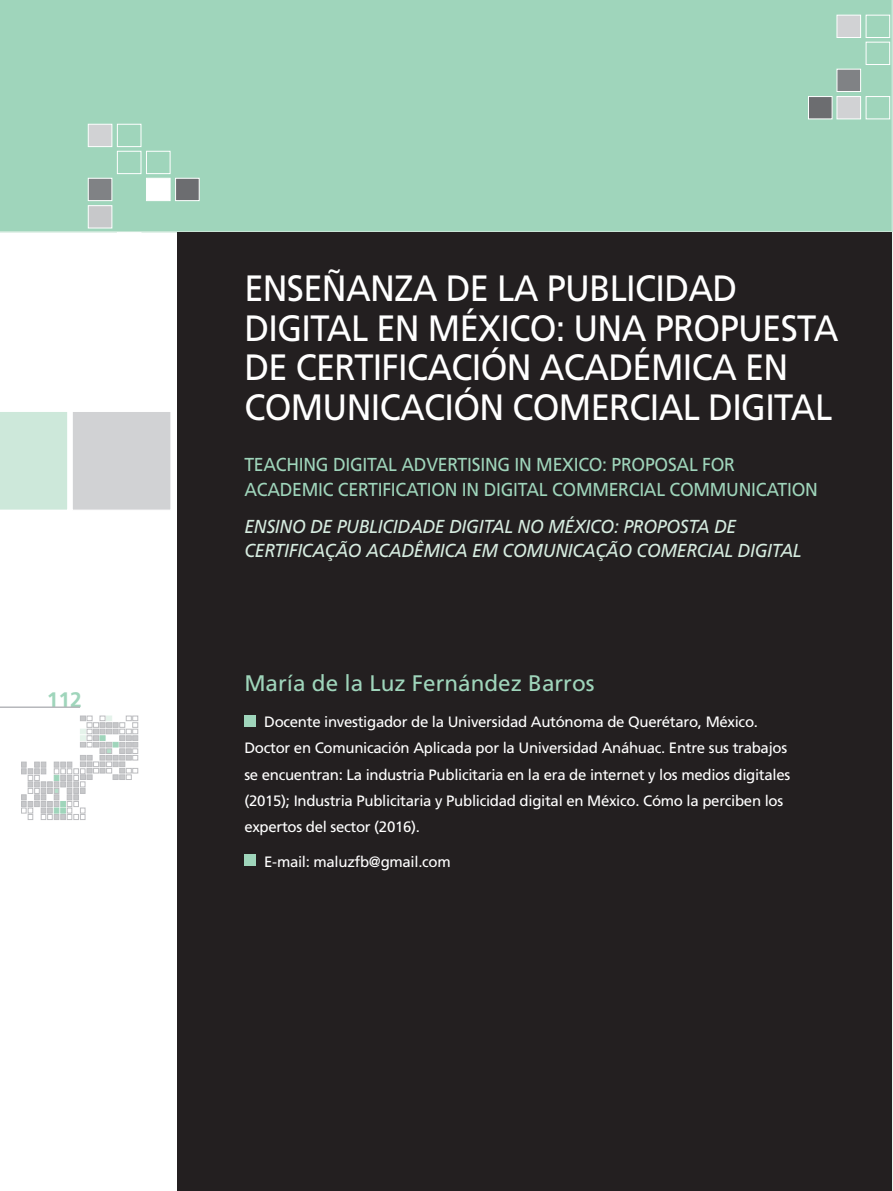
<style>
.page{position:relative;width:893px;height:1191px;background:#fff}
.page>*{position:absolute;margin:0;border:0;box-sizing:border-box;transform-origin:0 0}
.t1{font:36.6px/39.5px "Frutiger";letter-spacing:-.02em;color:#fff;scale:.94 1}
.t2{font:22.5px "Frutiger";color:#9fd5bb}
.t3{font:700 21px "Frutiger";color:#9fd5bb}
.t4{font:18.75px/24.5px "Frutiger";letter-spacing:-.015em;color:#9fd5bb;scale:.94 1}
.t5{font:italic 18.75px/24.5px "Frutiger";letter-spacing:-.015em;color:#d6ece0;scale:.94 1}
.t6{font:15px/26.2px "Frutiger";letter-spacing:-.02em;color:#fff}
</style>
<div class="page">
<svg style="left:21px;top:716px;width:117px;height:103px"></svg>
<hr style="left:0;top:707px;width:80px;height:1px;background:#b2b3b7">
<div style="left:0;top:0;width:893px;height:232px;background:#9fd5bb"></div>
<div style="left:88px;top:178px;width:24px;height:23px;background:#808285;border:1px solid #fff"></div>
<div style="left:146px;top:178px;width:24px;height:23px;background:#fff"></div>
<div style="left:175px;top:178px;width:24px;height:23px;background:#6c6d70;border:1px solid #fff"></div>
<div style="left:117px;top:151px;width:24px;height:23px;border:1px solid #fff"></div>
<div style="left:146px;top:151px;width:24px;height:23px;border:1px solid #fff"></div>
<div style="left:88px;top:124px;width:24px;height:23px;background:#d1d2d4;border:1px solid #fff"></div>
<div style="left:117px;top:124px;width:24px;height:23px;border:1px solid #fff"></div>
<div style="left:88px;top:205px;width:24px;height:23px;background:#c7c8ca;border:1px solid #fff"></div>
<div style="left:837px;top:69px;width:24px;height:23px;background:#808285;border:1px solid #fff"></div>
<div style="left:866px;top:42px;width:24px;height:23px;border:1px solid #fff"></div>
<div style="left:837px;top:15px;width:24px;height:23px;background:#d1d2d4;border:1px solid #fff"></div>
<div style="left:866px;top:15px;width:24px;height:23px;border:1px solid #fff"></div>
<div style="left:837px;top:96px;width:24px;height:23px;background:#d1d2d4;border:1px solid #fff"></div>
<div style="left:866px;top:96px;width:24px;height:23px;border:1px solid #fff"></div>
<div style="left:808px;top:96px;width:24px;height:23px;background:#6c6d70;border:1px solid #fff"></div>
<div style="left:177px;top:232px;width:716px;height:959px;background:#231f20"></div>
<div style="left:72px;top:411px;width:99px;height:99px;background:#d1d2d4;border:1px solid #fff"></div>
<div style="left:0;top:412px;width:67px;height:98px;background:#cde8da"></div>
<div style="left:244px;top:715px;width:12px;height:11px;background:#9fd5bb"></div>
<div style="left:244px;top:854px;width:12px;height:12px;background:#9fd5bb"></div>
<h3 class="t3" style="left:47px;top:687px;width:37px">112</h3>
<h1 class="t1" style="left:244px;top:269px;width:634px">ENSEÑANZA DE LA PUBLICIDAD<br>DIGITAL EN MÉXICO: UNA PROPUESTA<br>DE CERTIFICACIÓN ACADÉMICA EN<br>COMUNICACIÓN COMERCIAL DIGITAL</h1>
<p class="t4" style="left:244px;top:452px;width:612px">TEACHING DIGITAL ADVERTISING IN MEXICO: PROPOSAL FOR<br>ACADEMIC CERTIFICATION IN DIGITAL COMMERCIAL COMMUNICATION</p>
<p class="t5" style="left:244px;top:514px;width:594px">ENSINO DE PUBLICIDADE DIGITAL NO MÉXICO: PROPOSTA DE<br>CERTIFICAÇÃO ACADÊMICA EM COMUNICAÇÃO COMERCIAL DIGITAL</p>
<h2 class="t2" style="left:244px;top:669px;width:352px">María de la Luz Fernández Barros</h2>
<p class="t6" style="left:244px;top:709px;width:547px;text-indent:20px">Docente investigador de la Universidad Autónoma de Querétaro, México.<br>Doctor en Comunicación Aplicada por la Universidad Anáhuac. Entre sus trabajos se encuentran: La industria Publicitaria en la era de internet y los medios digitales (2015); Industria Publicitaria y Publicidad digital en México. Cómo la perciben los expertos del sector (2016).</p>
<p class="t6" style="left:264px;top:848px;width:188px">E-mail: maluzfb@gmail.com</p>
</div>
